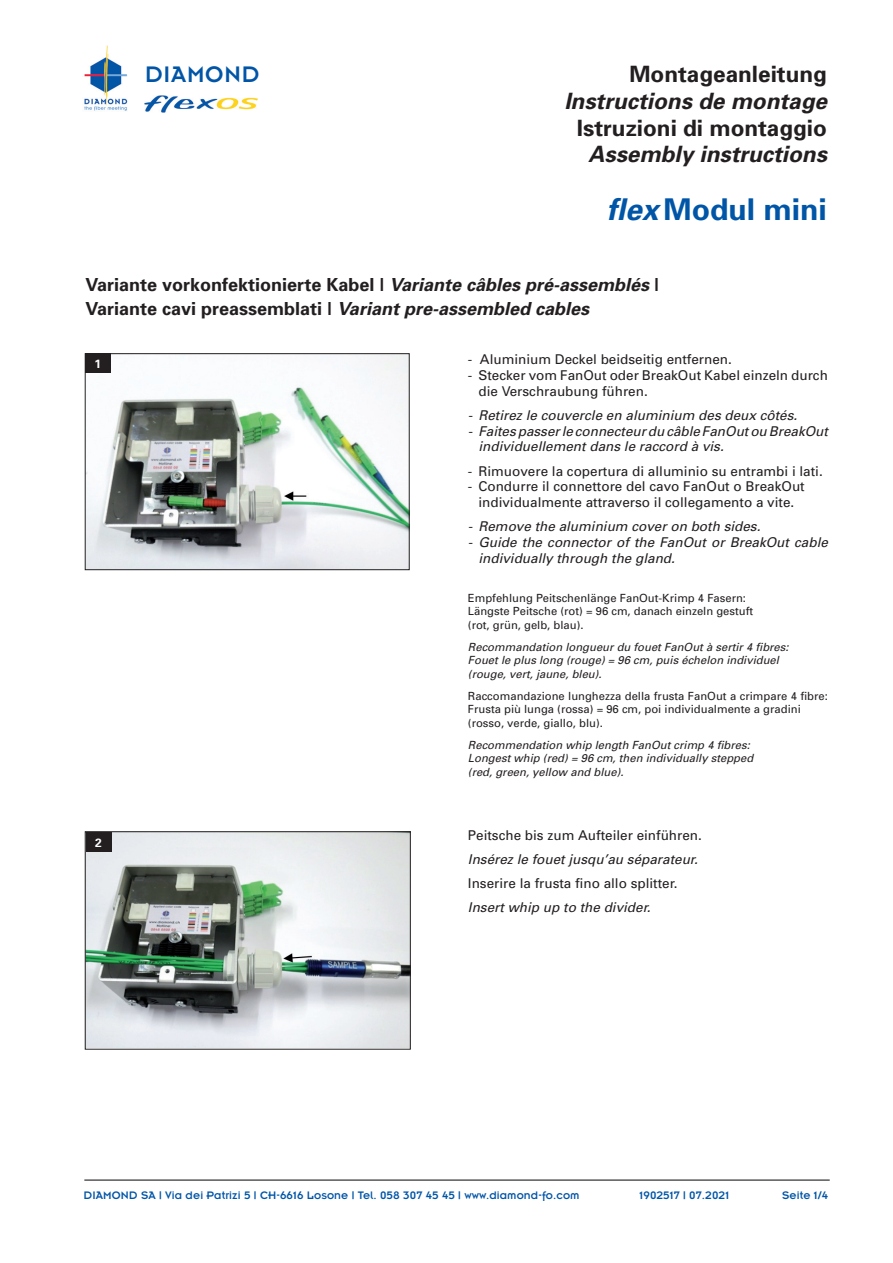
<style>
.page{position:relative;width:893px;height:1263px;background:#fff}
.page>*{position:absolute;margin:0;border:0;box-sizing:border-box;transform-origin:0 0}
.t1{font:700 30px "Univers";color:#0155a7}
.t2{font:24.75px "Insignia";letter-spacing:.03em;color:#0155a7}
.t3{font:italic 700 22.5px "Univers";color:#231f20}
.t4{font:700 22.5px "Univers";color:#231f20}
.t5{font:700 18px/24px "Univers";color:#231f20}
.t6{font:13.5px/15.8px "Univers";color:#231f20}
.t7{font:italic 13.5px/15.8px "Univers";color:#231f20}
.t8{font:12px "Insignia";letter-spacing:.01em;color:#0155a7}
.t9{font:700 12px "Univers";color:#fff}
.t10{font:11.25px/13.5px "Univers";color:#231f20}
.t11{font:italic 11.25px/13.5px "Univers";color:#231f20}
.s1{font-style:italic}
</style>
<div class="page">
<img style="left:87px;top:355px;width:321px;height:213px">
<div style="left:85px;top:353px;width:325px;height:217px;border:1px solid #231f20"></div>
<hr style="left:84px;top:1179px;width:746px;height:1px;background:#231f20">
<div style="left:85px;top:354px;width:25px;height:19px;background:#231f20"></div>
<img style="left:87px;top:833px;width:322px;height:214px">
<div style="left:85px;top:831px;width:326px;height:218px;border:1px solid #231f20"></div>
<div style="left:86px;top:832px;width:25px;height:19px;background:#231f20"></div>
<img style="left:84px;top:45px;width:44px;height:66px">
<img style="left:145px;top:95px;width:113px;height:18px">
<h2 class="t2" style="left:145px;top:62px;width:116px">DIAMOND</h2>
<h3 class="t4" style="left:629px;top:60px;width:199px">Montageanleitung</h3>
<h3 class="t3" style="left:564px;top:86px;width:264px">Instructions de montage</h3>
<h3 class="t4" style="left:577px;top:113px;width:252px">Istruzioni di montaggio</h3>
<h3 class="t3" style="left:588px;top:140px;width:240px">Assembly instructions</h3>
<h1 class="t1" style="left:607px;top:190px;width:222px"><span class="s1">flex</span> Modul mini</h1>
<h3 class="t5" style="left:86px;top:272px;width:575px">Variante vorkonfektionierte Kabel | <span class="s1">Variante câbles pré-assemblés</span> |<br>Variante cavi preassemblati | <span class="s1">Variant pre-assembled cables</span></h3>
<p class="t9" style="left:94px;top:356px;width:8px">1</p>
<p class="t9" style="left:95px;top:834px;width:8px">2</p>
<p class="t6" style="left:468px;top:351px;width:266px">- Aluminium Deckel beidseitig entfernen.</p>
<p class="t6" style="left:478px;top:367px;width:351px;text-indent:-11px">- Stecker vom FanOut oder BreakOut Kabel einzeln durch die Verschraubung führen.</p>
<p class="t7" style="left:468px;top:407px;width:331px">- Retirez le couvercle en aluminium des deux côtés.</p>
<p class="t7" style="left:478px;top:423px;width:351px;text-indent:-11px">- Faites passer le connecteur du câble FanOut ou BreakOut individuellement dans le raccord à vis.</p>
<p class="t6" style="left:468px;top:463px;width:356px">- Rimuovere la copertura di alluminio su entrambi i lati.</p>
<p class="t6" style="left:468px;top:478px;width:338px;text-align:center">- Condurre il connettore del cavo FanOut o BreakOut individualmente attraverso il collegamento a vite.</p>
<p class="t7" style="left:468px;top:518px;width:294px">- Remove the aluminium cover on both sides.</p>
<p class="t7" style="left:478px;top:534px;width:351px;text-indent:-11px">- Guide the connector of the FanOut or BreakOut cable individually through the gland.</p>
<p class="t10" style="left:468px;top:591px;width:287px">Empfehlung Peitschenlänge FanOut-Krimp 4 Fasern:<br>Längste Peitsche (rot) = 96 cm, danach einzeln gestuft (rot, grün, gelb, blau).</p>
<p class="t11" style="left:468px;top:640px;width:322px">Recommandation longueur du fouet FanOut à sertir 4 fibres:<br>Fouet le plus long (rouge) = 96 cm, puis échelon individuel (rouge, vert, jaune, bleu).</p>
<p class="t10" style="left:468px;top:689px;width:362px">Raccomandazione lunghezza della frusta FanOut a crimpare 4 fibre:<br>Frusta più lunga (rossa) = 96 cm, poi individualmente a gradini (rosso, verde, giallo, blu).</p>
<p class="t11" style="left:468px;top:738px;width:287px">Recommendation whip length FanOut crimp 4 fibres:<br>Longest whip (red) = 96 cm, then individually stepped (red, green, yellow and blue).</p>
<p class="t6" style="left:468px;top:827px;width:236px">Peitsche bis zum Aufteiler einführen.</p>
<p class="t7" style="left:468px;top:851px;width:232px">Insérez le fouet jusqu’au séparateur.</p>
<p class="t6" style="left:468px;top:875px;width:211px">Inserire la frusta fino allo splitter.</p>
<p class="t7" style="left:468px;top:899px;width:184px">Insert whip up to the divider.</p>
<p class="t8" style="left:84px;top:1189px;width:497px">DIAMOND SA | Via dei Patrizi 5 | CH-6616 Losone | Tel. 058 307 45 45 | www.diamond-fo.com</p>
<p class="t8" style="left:640px;top:1189px;width:91px">1902517 | 07.2021</p>
<p class="t8" style="left:782px;top:1189px;width:48px">Seite 1/4</p>
</div>
